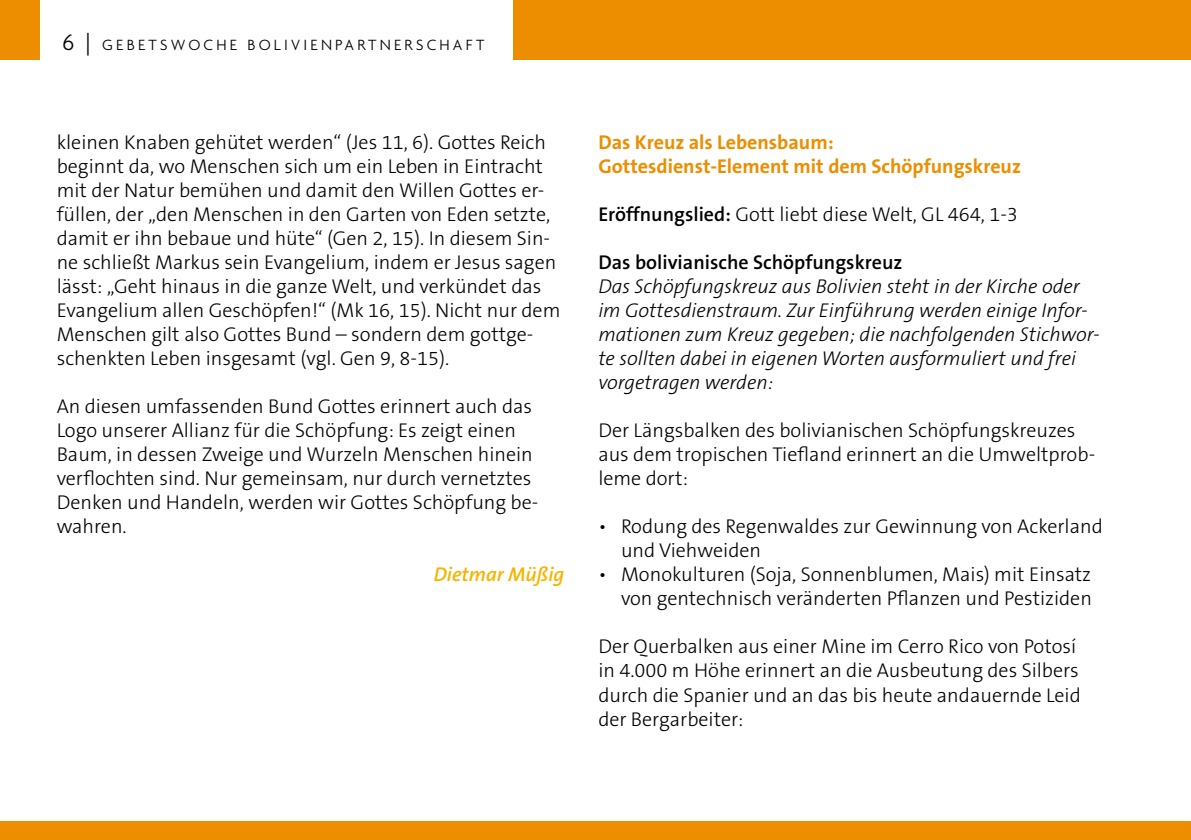
<style>
.page{position:relative;width:1191px;height:840px;background:#fff}
.page>*{position:absolute;margin:0;border:0;box-sizing:border-box;transform-origin:0 0}
.t1{font:300 20px/24px "The Sans B3";color:#000}
.t2{font:italic 300 20px/24px "The Sans B3";color:#000}
.t3{font:700 20px/24px "The Sans B7";color:#ec8e00}
.t4{font:600 20px "The Sans B6";color:#000}
.t5{font:italic 600 20px "The Sans B6";color:#f8b300}
.t6{font:300 16px "Agenda";letter-spacing:.2em;color:#000}
.s1{font-size:24px}
.s2{font-family:"The Sans B6";font-weight:600}
</style>
<div class="page">
<div style="left:513px;top:0;width:678px;height:60px;background:#ec8e00"></div>
<div style="left:0;top:0;width:40px;height:60px;background:#ec8e00"></div>
<div style="left:0;top:821px;width:1191px;height:18px;background:#ec8e00"></div>
<p class="t6" style="left:62px;top:35px;width:423px"><span class="s1">6 |</span> GEBETSWOCHE BOLIVIENPARTNERSCHAFT</p>
<p class="t1" style="left:57px;top:131px;width:505px">kleinen Knaben gehütet werden“ (Jes 11, 6). Gottes Reich beginnt da, wo Menschen sich um ein Leben in Eintracht mit der Natur bemühen und damit den Willen Gottes er&shy;füllen, der „den Menschen in den Garten von Eden setzte, damit er ihn bebaue und hüte“ (Gen 2, 15). In diesem Sin&shy;ne schließt Markus sein Evangelium, indem er Jesus sagen lässt: „Geht hinaus in die ganze Welt, und verkündet das Evangelium allen Geschöpfen!“ (Mk 16, 15). Nicht nur dem Menschen gilt also Gottes Bund – sondern dem gottge&shy;schenkten Leben insgesamt (vgl. Gen 9, 8-15).</p>
<p class="t1" style="left:57px;top:395px;width:483px">An diesen umfassenden Bund Gottes erinnert auch das Logo unserer Allianz für die Schöpfung: Es zeigt einen Baum, in dessen Zweige und Wurzeln Menschen hinein verflochten sind. Nur gemeinsam, nur durch vernetztes Denken und Handeln, werden wir Gottes Schöpfung be&shy;wahren.</p>
<p class="t5" style="left:434px;top:563px;width:132px">Dietmar Müßig</p>
<p class="t3" style="left:598px;top:131px;width:424px">Das Kreuz als Lebensbaum:<br>Gottesdienst-Element mit dem Schöpfungskreuz</p>
<p class="t1" style="left:598px;top:203px;width:421px"><span class="s2">Eröffnungslied:</span> Gott liebt diese Welt, GL 464, 1-3</p>
<p class="t4" style="left:598px;top:251px;width:305px">Das bolivianische Schöpfungskreuz</p>
<p class="t2" style="left:598px;top:275px;width:503px">Das Schöpfungskreuz aus Bolivien steht in der Kirche oder im Gottesdienstraum. Zur Einführung werden einige Infor&shy;mationen zum Kreuz gegeben; die nachfolgenden Stichwor&shy;te sollten dabei in eigenen Worten ausformuliert und frei vorgetragen werden:</p>
<p class="t1" style="left:598px;top:419px;width:498px">Der Längsbalken des bolivianischen Schöpfungskreuzes aus dem tropischen Tiefland erinnert an die Umweltprob&shy;leme dort:</p>
<p class="t1" style="left:621px;top:515px;width:483px;text-indent:-23px">• Rodung des Regenwaldes zur Gewinnung von Ackerland und Viehweiden</p>
<p class="t1" style="left:598px;top:563px;width:495px;text-align:right">• Monokulturen (Soja, Sonnenblumen, Mais) mit Einsatz von gentechnisch veränderten Pflanzen und Pestiziden</p>
<p class="t1" style="left:598px;top:635px;width:484px">Der Querbalken aus einer Mine im Cerro Rico von Potosí in 4.000 m Höhe erinnert an die Ausbeutung des Silbers durch die Spanier und an das bis heute andauernde Leid der Bergarbeiter:</p>
</div>
